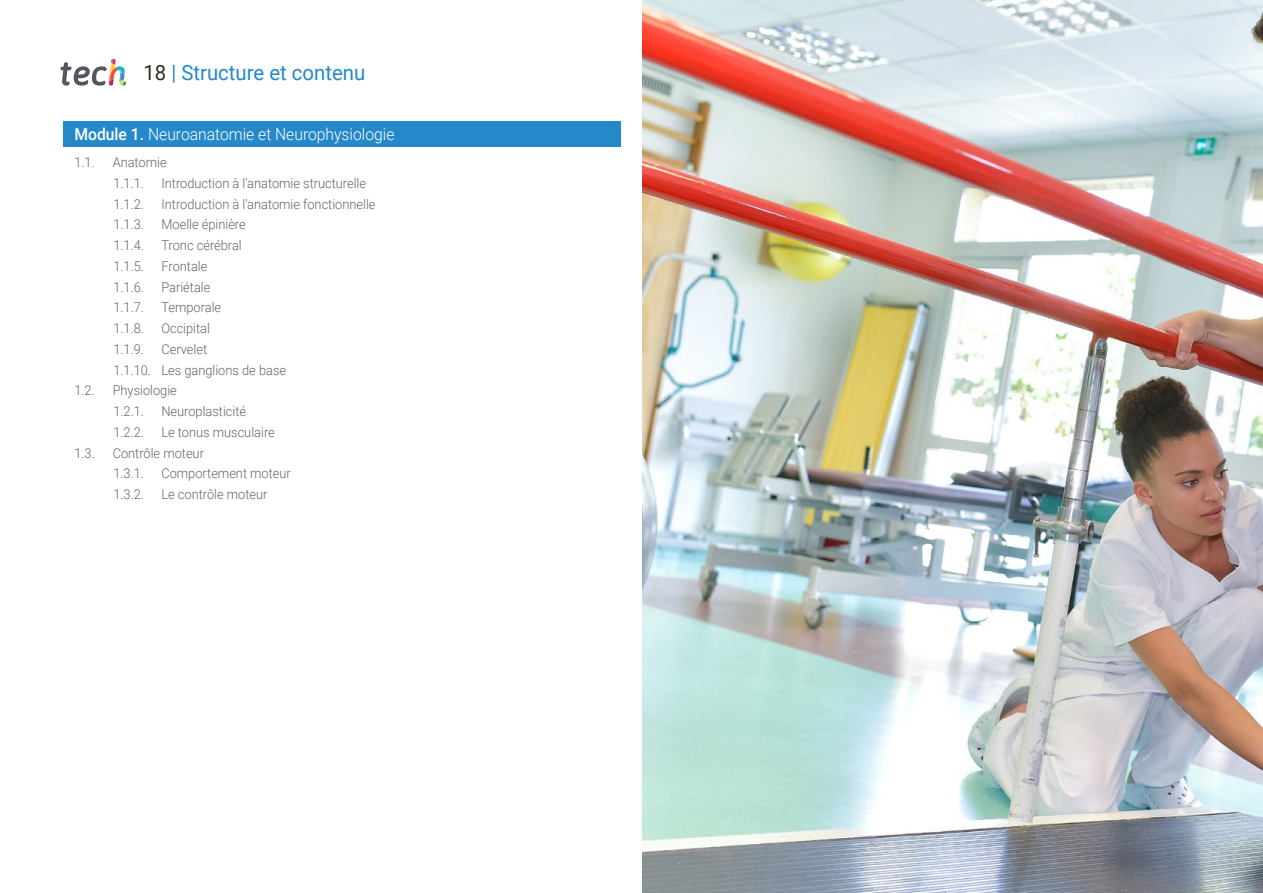
<style>
.page{position:relative;width:1263px;height:893px;background:#fff}
.page>*{position:absolute;margin:0;border:0;box-sizing:border-box;transform-origin:0 0}
.t1{font:21px "Roboto";color:#2488c9}
.t2{font:300 16.5px "Roboto";color:#fff;scale:.95 1}
.t3{font:300 13.5px/20.7px "Roboto";color:#61646a;scale:.95 1}
.s1{color:#312e20}
.s2{font-weight:500}
</style>
<div class="page">
<div style="left:63px;top:121px;width:558px;height:25px;background:#2488c9"></div>
<img style="left:642px;top:0;width:621px;height:893px">
<svg style="left:61px;top:59px;width:65px;height:27px"></svg>
<h1 class="t1" style="left:144px;top:57px;width:223px"><span class="s1">18</span> | Structure et contenu</h1>
<p class="t2" style="left:74px;top:123px;width:338px"><span class="s2">Module 1.</span> Neuroanatomie et Neurophysiologie</p>
<p class="t3" style="left:74px;top:151px;width:23px">1.1.</p>
<p class="t3" style="left:113px;top:151px;width:58px">Anatomie<br>1.1.1.</p>
<p class="t3" style="left:161px;top:172px;width:217px">Introduction à l'anatomie structurelle</p>
<p class="t3" style="left:113px;top:193px;width:34px">1.1.2.</p>
<p class="t3" style="left:161px;top:193px;width:227px">Introduction à l'anatomie fonctionnelle</p>
<p class="t3" style="left:113px;top:214px;width:34px">1.1.3.</p>
<p class="t3" style="left:161px;top:214px;width:90px">Moelle épinière</p>
<p class="t3" style="left:113px;top:234px;width:34px">1.1.4.</p>
<p class="t3" style="left:161px;top:234px;width:86px">Tronc cérébral</p>
<p class="t3" style="left:113px;top:255px;width:34px">1.1.5.</p>
<p class="t3" style="left:161px;top:255px;width:50px">Frontale</p>
<p class="t3" style="left:113px;top:276px;width:34px">1.1.6.</p>
<p class="t3" style="left:161px;top:276px;width:53px">Pariétale</p>
<p class="t3" style="left:113px;top:297px;width:34px">1.1.7.</p>
<p class="t3" style="left:161px;top:297px;width:64px">Temporale</p>
<p class="t3" style="left:113px;top:317px;width:34px">1.1.8.</p>
<p class="t3" style="left:161px;top:317px;width:53px">Occipital</p>
<p class="t3" style="left:113px;top:338px;width:34px">1.1.9.</p>
<p class="t3" style="left:113px;top:338px;width:183px;text-indent:48px">Cervelet<br>1.1.10. Les ganglions de base</p>
<p class="t3" style="left:74px;top:380px;width:23px">1.2.</p>
<p class="t3" style="left:113px;top:380px;width:69px">Physiologie<br>1.2.1.</p>
<p class="t3" style="left:161px;top:400px;width:91px">Neuroplasticité</p>
<p class="t3" style="left:113px;top:421px;width:34px">1.2.2.</p>
<p class="t3" style="left:161px;top:421px;width:121px">Le tonus musculaire</p>
<p class="t3" style="left:74px;top:442px;width:23px">1.3.</p>
<p class="t3" style="left:113px;top:442px;width:98px">Contrôle moteur<br>1.3.1.</p>
<p class="t3" style="left:161px;top:463px;width:138px">Comportement moteur</p>
<p class="t3" style="left:113px;top:483px;width:34px">1.3.2.</p>
<p class="t3" style="left:161px;top:483px;width:113px">Le contrôle moteur</p>
</div>
